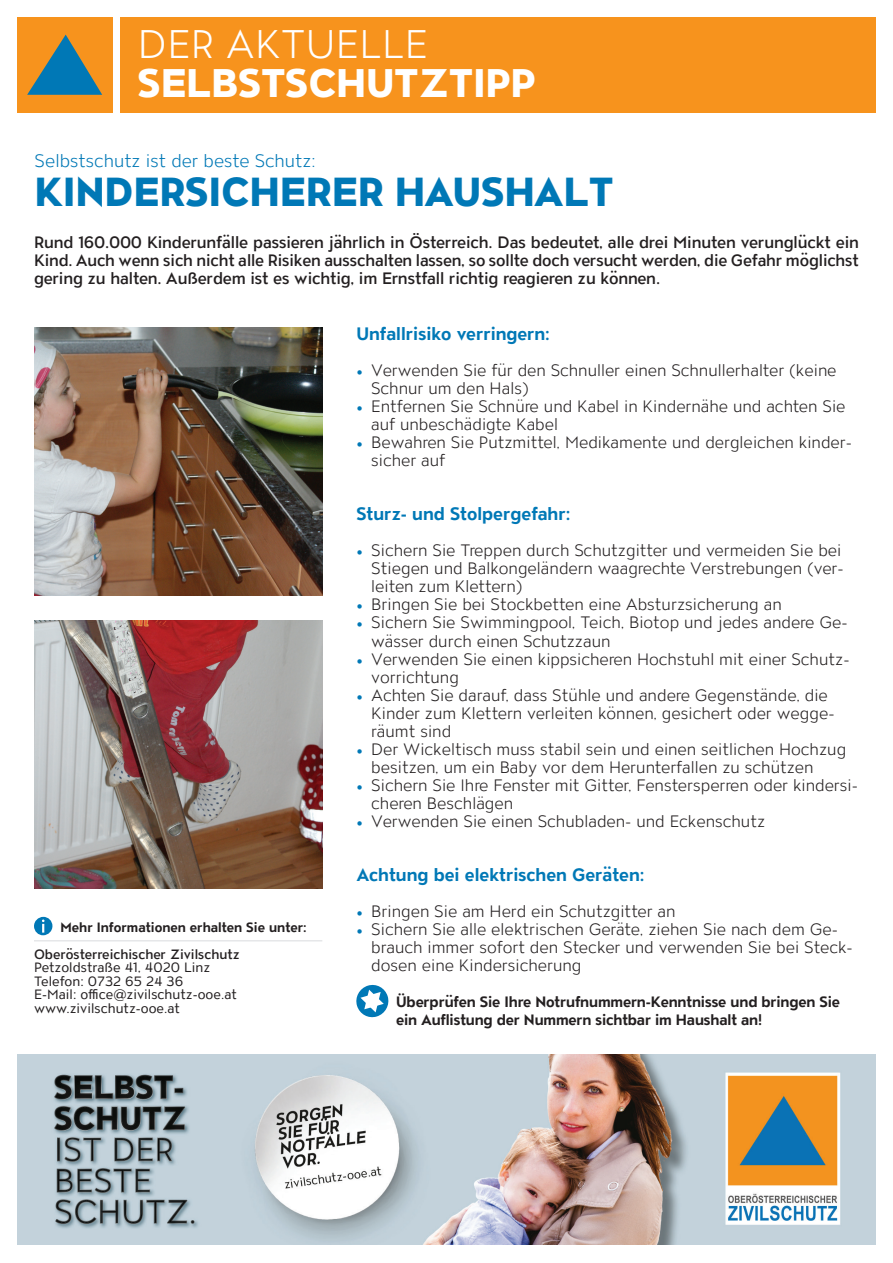
<style>
.page{position:relative;width:893px;height:1263px;background:#fff}
.page>*{position:absolute;margin:0;border:0;box-sizing:border-box;transform-origin:0 0}
.t1{font:800 40.5px "ATC Overlook";letter-spacing:.01em;color:#0078b6}
.t2{font:800 39.9px "ATC Overlook";letter-spacing:.01em;color:#fff}
.t3{font:300 39.9px "ATC Overlook";letter-spacing:.01em;color:#fff}
.t4{font:700 18px "ATC Overlook";color:#0078b6}
.t5{font:300 18px "ATC Overlook";color:#0078b6}
.t6{font:300 16.5px/18px "ATC Overlook";color:#231f20}
.t7{font:500 16.5px/18px "ATC Overlook";letter-spacing:-.01em;color:#231f20;text-align:justify}
.t8{font:700 15px/18px "ATC Overlook";letter-spacing:-.01em;color:#231f20}
.t9{font:13.5px/13.5px "ATC Overlook";color:#231f20}
.t10{font:700 13.5px "ATC Overlook";color:#231f20}
.t11{font:500 13.5px "ATC Overlook";color:#231f20}
.s1{font-family:"Minion Pro";font-weight:400;color:#0078b6}
</style>
<div class="page">
<div style="left:120px;top:17px;width:756px;height:95px;background:#f7931d"></div>
<div style="left:17px;top:17px;width:95px;height:95px;background:#f7931d"></div>
<svg style="left:27px;top:35px;width:75px;height:60px"></svg>
<img style="left:17px;top:1054px;width:859px;height:191px">
<svg style="left:356px;top:984px;width:33px;height:34px"></svg>
<hr style="left:34px;top:940px;width:288px;height:1px;background:#e6e7e9">
<img style="left:34px;top:327px;width:288px;height:268px">
<div style="left:34px;top:917px;width:19px;height:18px;background:#0078b6;border-radius:50%"></div>
<svg style="left:42px;top:919px;width:3px;height:13px"></svg>
<img style="left:34px;top:620px;width:288px;height:268px">
<h2 class="t3" style="left:138px;top:22px;width:291px">DER AKTUELLE</h2>
<h2 class="t2" style="left:138px;top:60px;width:399px">SELBSTSCHUTZTIPP</h2>
<p class="t5" style="left:35px;top:151px;width:282px">Selbstschutz ist der beste Schutz:</p>
<h1 class="t1" style="left:35px;top:169px;width:580px">KINDERSICHERER HAUSHALT</h1>
<p class="t7" style="left:34px;top:234px;width:826px">Rund 160.000 Kinderunfälle passieren jährlich in Österreich. Das bedeutet, alle drei Minuten verunglückt ein Kind. Auch wenn sich nicht alle Risiken ausschalten lassen, so sollte doch versucht werden, die Gefahr möglichst gering zu halten. Außerdem ist es wichtig, im Ernstfall richtig reagieren zu können.</p>
<p class="t10" style="left:60px;top:919px;width:248px">Mehr Informationen erhalten Sie unter:</p>
<p class="t11" style="left:34px;top:946px;width:207px">Oberösterreichischer Zivilschutz</p>
<p class="t9" style="left:34px;top:961px;width:204px">Petzoldstraße 41, 4020 Linz<br>Telefon: 0732 65 24 36<br>E-Mail: office@zivilschutz-ooe.at www.zivilschutz-ooe.at</p>
<p class="t4" style="left:356px;top:324px;width:195px">Unfallrisiko verringern:</p>
<p class="t6" style="left:371px;top:362px;width:467px;text-indent:-15px"><span class="s1">•</span> Verwenden Sie für den Schnuller einen Schnullerhalter (keine<br>Schnur um den Hals)</p>
<p class="t6" style="left:371px;top:398px;width:476px;text-indent:-15px"><span class="s1">•</span> Entfernen Sie Schnüre und Kabel in Kindernähe und achten Sie auf unbeschädigte Kabel</p>
<p class="t6" style="left:371px;top:434px;width:482px;text-indent:-15px"><span class="s1">•</span> Bewahren Sie Putzmittel, Medikamente und dergleichen kinder&shy;sicher auf</p>
<p class="t4" style="left:356px;top:504px;width:216px">Sturz- und Stolpergefahr:</p>
<p class="t6" style="left:371px;top:542px;width:474px;text-indent:-15px"><span class="s1">•</span> Sichern Sie Treppen durch Schutzgitter und vermeiden Sie bei<br>Stiegen und Balkongeländern waagrechte Verstrebungen (ver&shy;leiten zum Klettern)</p>
<p class="t6" style="left:356px;top:596px;width:427px"><span class="s1">•</span> Bringen Sie bei Stockbetten eine Absturzsicherung an</p>
<p class="t6" style="left:371px;top:614px;width:478px;text-indent:-15px"><span class="s1">•</span> Sichern Sie Swimmingpool, Teich, Biotop und jedes andere Ge&shy;wässer durch einen Schutzzaun</p>
<p class="t6" style="left:371px;top:650px;width:480px;text-indent:-15px"><span class="s1">•</span> Verwenden Sie einen kippsicheren Hochstuhl mit einer Schutz&shy;vorrichtung</p>
<p class="t6" style="left:371px;top:686px;width:465px;text-indent:-15px"><span class="s1">•</span> Achten Sie darauf, dass Stühle und andere Gegenstände, die<br>Kinder zum Klettern verleiten können, gesichert oder wegge&shy;räumt sind</p>
<p class="t6" style="left:371px;top:740px;width:477px;text-indent:-15px"><span class="s1">•</span> Der Wickeltisch muss stabil sein und einen seitlichen Hochzug besitzen, um ein Baby vor dem Herunterfallen zu schützen</p>
<p class="t6" style="left:371px;top:776px;width:488px;text-indent:-15px"><span class="s1">•</span> Sichern Sie Ihre Fenster mit Gitter, Fenstersperren oder kindersi&shy;cheren Beschlägen</p>
<p class="t6" style="left:356px;top:812px;width:410px"><span class="s1">•</span> Verwenden Sie einen Schubladen- und Eckenschutz</p>
<p class="t4" style="left:356px;top:864px;width:290px">Achtung bei elektrischen Geräten:</p>
<p class="t6" style="left:356px;top:902px;width:321px"><span class="s1">•</span> Bringen Sie am Herd ein Schutzgitter an</p>
<p class="t6" style="left:371px;top:920px;width:483px;text-indent:-15px"><span class="s1">•</span> Sichern Sie alle elektrischen Geräte, ziehen Sie nach dem Ge&shy;brauch immer sofort den Stecker und verwenden Sie bei Steck&shy;dosen eine Kindersicherung</p>
<p class="t8" style="left:396px;top:993px;width:446px">Überprüfen Sie Ihre Notrufnummern-Kenntnisse und bringen Sie ein Auflistung der Nummern sichtbar im Haushalt an!</p>
</div>
